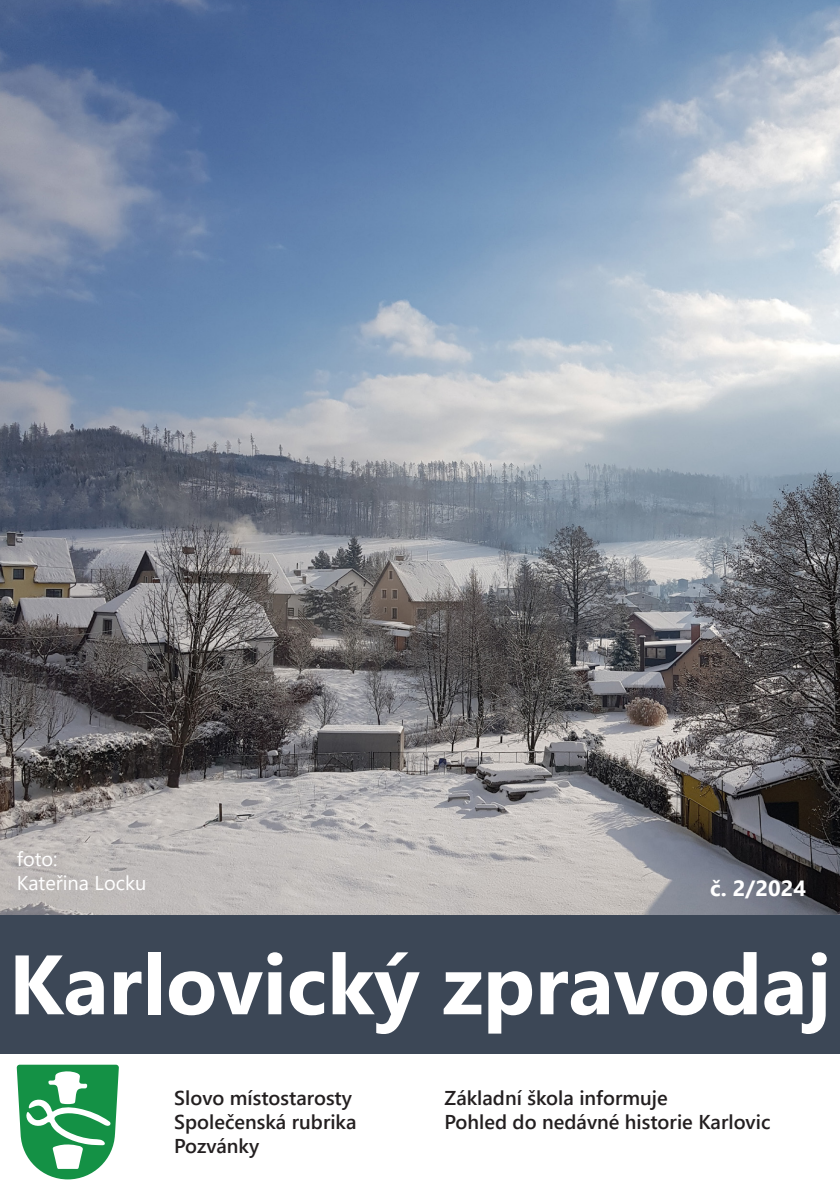
<style>
.page{position:relative;width:840px;height:1191px;background:#fff}
.page>*{position:absolute;margin:0;border:0;box-sizing:border-box;transform-origin:0 0}
.t1{font:700 84px "Segoe UI";color:#fff}
.t2{font:700 22px "Segoe UI";color:#fff}
.t3{font:600 20px/24px "Segoe UI";color:#231f20}
.t4{font:20px/24px "Segoe UI";color:#fff}
</style>
<div class="page">
<img style="left:0;top:0;width:839px;height:915px">
<div style="left:0;top:915px;width:839px;height:138px;background:#3c4756"></div>
<svg style="left:17px;top:1064px;width:102px;height:115px"></svg>
<p class="t4" style="left:17px;top:845px;width:131px">foto:<br>Kateřina Locku</p>
<p class="t2" style="left:710px;top:867px;width:97px">č. 2/2024</p>
<h1 class="t1" style="left:9px;top:905px;width:823px">Karlovický zpravodaj</h1>
<p class="t3" style="left:174px;top:1084px;width:184px">Slovo místostarosty<br>Společenská rubrika<br>Pozvánky</p>
<p class="t3" style="left:444px;top:1084px;width:327px">Základní škola informuje<br>Pohled do nedávné historie Karlovic</p>
</div>
